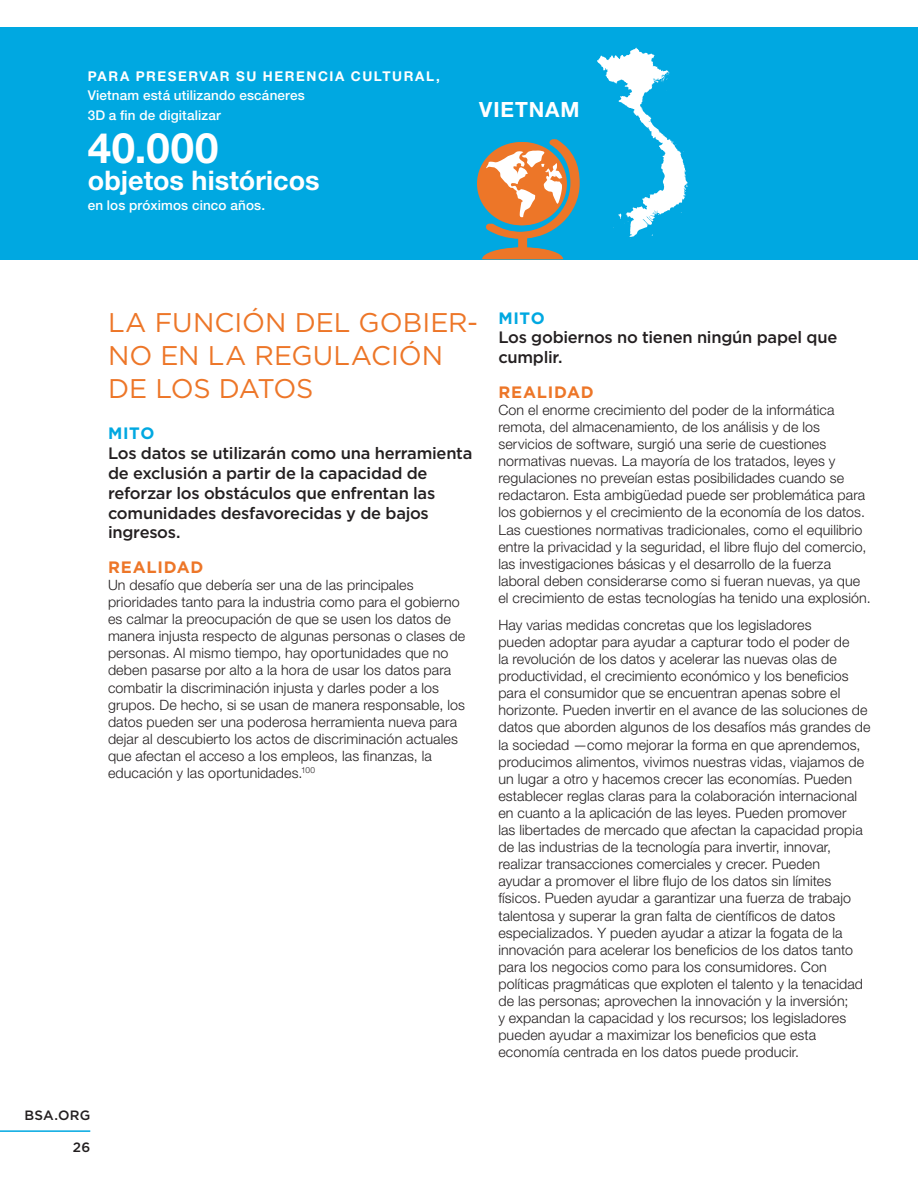
<style>
.page{position:relative;width:918px;height:1188px;background:#fff}
.page>*{position:absolute;margin:0;border:0;box-sizing:border-box;transform-origin:0 0}
.t1{font:700 42px "Helvetica Neue LT Std";color:#fff}
.t2{font:27px/33px "Gotham";color:#ed7628}
.t3{font:700 27px "Helvetica Neue LT Std";color:#fff}
.t4{font:700 21px "Helvetica Neue LT Std";letter-spacing:.045em;color:#fff}
.t5{font:500 16.5px/19.8px "Gotham";letter-spacing:-.015em;color:#231f20}
.t6{font:700 16.5px "Gotham";letter-spacing:.045em;color:#ed7628}
.t7{font:700 16.5px "Gotham";letter-spacing:.035em;color:#00a8e1}
.t8{font:300 14.25px/17.1px "Helvetica Neue LT Std";letter-spacing:.01em;color:#231f20}
.t9{font:500 13.5px/19.5px "Helvetica Neue LT Std";letter-spacing:.01em;color:#fff}
.t10{font:700 13.5px "Helvetica Neue LT Std";letter-spacing:.115em;color:#fff}
.t11{font:500 13.5px "Gotham";letter-spacing:.015em;color:#231f20}
</style>
<div class="page">
<hr style="left:0;top:1130px;width:90px;height:2px;background:#00a8e1">
<div style="left:0;top:27px;width:918px;height:232px;background:#00a8e1"></div>
<svg style="left:482px;top:139px;width:98px;height:120px"></svg>
<svg style="left:597px;top:48px;width:91px;height:191px"></svg>
<p class="t10" style="left:88px;top:68px;width:354px">PARA PRESERVAR SU HERENCIA CULTURAL,</p>
<p class="t9" style="left:88px;top:86px;width:219px">Vietnam está utilizando escáneres<br>3D a fin de digitalizar</p>
<h1 class="t1" style="left:88px;top:122px;width:132px">40.000</h1>
<h2 class="t3" style="left:88px;top:164px;width:233px">objetos históricos</h2>
<p class="t9" style="left:88px;top:195px;width:179px">en los próximos cinco años.</p>
<h3 class="t4" style="left:479px;top:96px;width:102px">VIETNAM</h3>
<h2 class="t2" style="left:108px;top:305px;width:372px">LA FUNCIÓN DEL GOBIER-<br>NO EN LA REGULACIÓN<br>DE LOS DATOS</h2>
<p class="t7" style="left:108px;top:423px;width:48px">MITO</p>
<p class="t5" style="left:108px;top:443px;width:366px">Los datos se utilizarán como una herramienta de exclusión a partir de la capacidad de reforzar los obstáculos que enfrentan las comunidades desfavorecidas y de bajos ingresos.</p>
<p class="t6" style="left:108px;top:556px;width:97px">REALIDAD</p>
<p class="t8" style="left:108px;top:576px;width:359px">Un desafío que debería ser una de las principales prioridades tanto para la industria como para el gobierno es calmar la preocupación de que se usen los datos de manera injusta respecto de algunas personas o clases de personas. Al mismo tiempo, hay oportunidades que no deben pasarse por alto a la hora de usar los datos para combatir la discriminación injusta y darles poder a los grupos. De hecho, si se usan de manera responsable, los datos pueden ser una poderosa herramienta nueva para dejar al descubierto los actos de discriminación actuales que afectan el acceso a los empleos, las finanzas, la educación y las oportunidades.<sup>100</sup></p>
<p class="t11" style="left:24px;top:1106px;width:67px">BSA.ORG</p>
<p class="t11" style="left:73px;top:1138px;width:19px">26</p>
<p class="t7" style="left:498px;top:307px;width:48px">MITO</p>
<p class="t5" style="left:498px;top:328px;width:341px">Los gobiernos no tienen ningún papel que cumplir.</p>
<p class="t6" style="left:498px;top:381px;width:97px">REALIDAD</p>
<p class="t8" style="left:498px;top:401px;width:374px">Con el enorme crecimiento del poder de la informática remota, del almacenamiento, de los análisis y de los servicios de software, surgió una serie de cuestiones normativas nuevas. La mayoría de los tratados, leyes y regulaciones no preveían estas posibilidades cuando se redactaron. Esta ambigüedad puede ser problemática para los gobiernos y el crecimiento de la economía de los datos.<br>Las cuestiones normativas tradicionales, como el equilibrio entre la privacidad y la seguridad, el libre flujo del comercio, las investigaciones básicas y el desarrollo de la fuerza laboral deben considerarse como si fueran nuevas, ya que el crecimiento de estas tecnologías ha tenido una explosión.</p>
<p class="t8" style="left:498px;top:616px;width:374px">Hay varias medidas concretas que los legisladores<br>pueden adoptar para ayudar a capturar todo el poder de<br>la revolución de los datos y acelerar las nuevas olas de productividad, el crecimiento económico y los beneficios para el consumidor que se encuentran apenas sobre el horizonte. Pueden invertir en el avance de las soluciones de datos que aborden algunos de los desafíos más grandes de la sociedad —como mejorar la forma en que aprendemos, producimos alimentos, vivimos nuestras vidas, viajamos de un lugar a otro y hacemos crecer las economías. Pueden establecer reglas claras para la colaboración internacional en cuanto a la aplicación de las leyes. Pueden promover<br>las libertades de mercado que afectan la capacidad propia de las industrias de la tecnología para invertir, innovar, realizar transacciones comerciales y crecer. Pueden<br>ayudar a promover el libre flujo de los datos sin límites físicos. Pueden ayudar a garantizar una fuerza de trabajo talentosa y superar la gran falta de científicos de datos especializados. Y pueden ayudar a atizar la fogata de la innovación para acelerar los beneficios de los datos tanto para los negocios como para los consumidores. Con políticas pragmáticas que exploten el talento y la tenacidad de las personas; aprovechen la innovación y la inversión;<br>y expandan la capacidad y los recursos; los legisladores pueden ayudar a maximizar los beneficios que esta economía centrada en los datos puede producir.</p>
</div>
